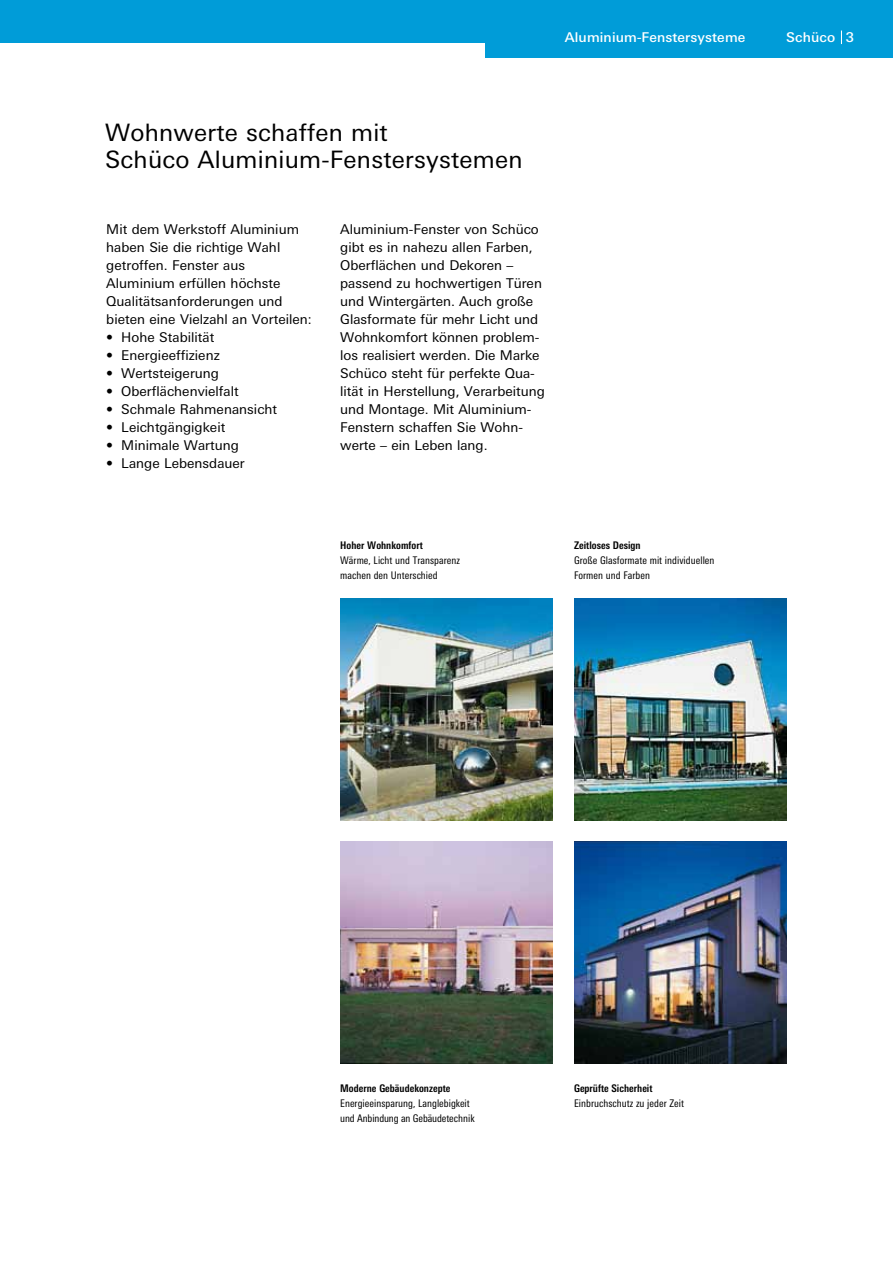
<style>
.page{position:relative;width:893px;height:1263px;background:#fff}
.page>*{position:absolute;margin:0;border:0;box-sizing:border-box;transform-origin:0 0}
.t1{font:24px/27px "LT Univers Basic";letter-spacing:.01em;color:#000}
.t2{font:13.5px/18px "LT Univers Basic";color:#000}
.t3{font:500 13.5px "LT Univers Basic";letter-spacing:.01em;color:#fff}
.t4{font:condensed 10.5px/15px "LT Univers";letter-spacing:.005em;color:#000}
.t5{font:700 condensed 10.5px "LT Univers";letter-spacing:.005em;color:#000}
</style>
<div class="page">
<div style="left:0;top:0;width:893px;height:42px;background:#009cd8"></div>
<div style="left:486px;top:0;width:407px;height:57px;background:#009cd8"></div>
<img style="left:574px;top:842px;width:213px;height:222px">
<img style="left:340px;top:842px;width:213px;height:222px">
<img style="left:574px;top:599px;width:213px;height:221px">
<img style="left:340px;top:599px;width:213px;height:222px">
<svg style="left:841px;top:31px;width:1px;height:13px"></svg>
<p class="t3" style="left:565px;top:29px;width:182px">Aluminium-Fenstersysteme</p>
<p class="t3" style="left:786px;top:29px;width:69px">Schüco 3</p>
<h1 class="t1" style="left:105px;top:119px;width:419px">Wohnwerte schaffen mit<br>Schüco Aluminium-Fenstersystemen</h1>
<p class="t2" style="left:106px;top:220px;width:207px">Mit dem Werkstoff Aluminium haben Sie die richtige Wahl getroffen. Fenster aus<br>Aluminium erfüllen höchste<br>Qualitätsanforderungen und bieten eine Vielzahl an Vorteilen:</p>
<p class="t2" style="left:106px;top:328px;width:110px">• Hohe Stabilität</p>
<p class="t2" style="left:106px;top:346px;width:115px">• Energieeffizienz</p>
<p class="t2" style="left:106px;top:364px;width:114px">• Wertsteigerung</p>
<p class="t2" style="left:106px;top:382px;width:134px">• Oberflächenvielfalt</p>
<p class="t2" style="left:106px;top:400px;width:172px">• Schmale Rahmenansicht</p>
<p class="t2" style="left:106px;top:418px;width:121px">• Leichtgängigkeit</p>
<p class="t2" style="left:106px;top:436px;width:134px">• Minimale Wartung</p>
<p class="t2" style="left:106px;top:454px;width:140px">• Lange Lebensdauer</p>
<p class="t2" style="left:340px;top:220px;width:206px">Aluminium-Fenster von Schüco gibt es in nahezu allen Farben,<br>Oberflächen und Dekoren – passend zu hochwertigen Türen und Wintergärten. Auch große<br>Glasformate für mehr Licht und<br>Wohnkomfort können problem&shy;los realisiert werden. Die Marke<br>Schüco steht für perfekte Qua&shy;lität in Herstellung, Verarbeitung und Montage. Mit Aluminium-<br>Fenstern schaffen Sie Wohn&shy;werte – ein Leben lang.</p>
<p class="t5" style="left:340px;top:539px;width:84px">Hoher Wohnkomfort</p>
<p class="t4" style="left:340px;top:553px;width:121px">Wärme, Licht und Transparenz machen den Unterschied</p>
<p class="t5" style="left:574px;top:539px;width:68px">Zeitloses Design</p>
<p class="t4" style="left:574px;top:553px;width:142px">Große Glasformate mit individuellen<br>Formen und Farben</p>
<p class="t5" style="left:340px;top:1082px;width:112px">Moderne Gebäudekonzepte</p>
<p class="t4" style="left:340px;top:1096px;width:136px">Energieeinsparung, Langlebigkeit und Anbindung an Gebäudetechnik</p>
<p class="t5" style="left:574px;top:1082px;width:80px">Geprüfte Sicherheit</p>
<p class="t4" style="left:574px;top:1096px;width:111px">Einbruchschutz zu jeder Zeit</p>
</div>
